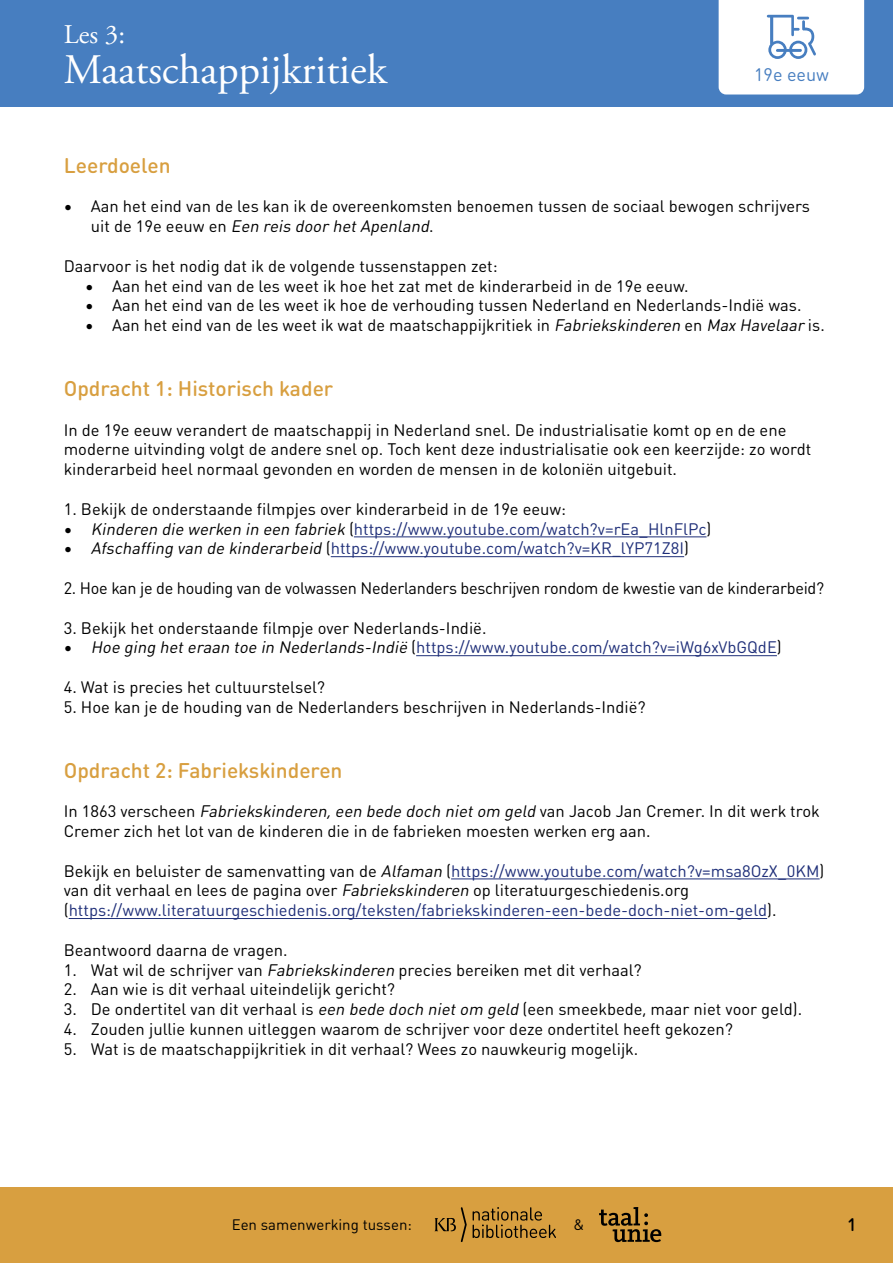
<style>
.page{position:relative;width:893px;height:1263px;background:#fff}
.page>*{position:absolute;margin:0;border:0;box-sizing:border-box;transform-origin:0 0}
.t1{font:42px "Adobe Garamond Pro";color:#fff}
.t2{font:27px "Adobe Garamond Pro";color:#fff}
.t3{font:500 21px "DIN Round Pro";color:#d89f40}
.t4{font:18px "DIN Round Pro";color:#477ec0}
.t5{font:500 18px "DIN Round Pro";color:#000}
.t6{font:16.5px/19.8px "DIN Round Pro";color:#000}
.t7{font:16.5px "DIN Round Pro";color:#1f2f79}
.t8{font:15px "DIN Round Pro";color:#000}
.s1{font-style:italic}
.s2{color:#000}
.s3{font-style:italic;color:#000}
.s4{color:#1f2f79}
</style>
<div class="page">
<div style="left:0;top:1187px;width:893px;height:76px;background:#d89f40"></div>
<svg style="left:473px;top:1207px;width:83px;height:31px"></svg>
<svg style="left:434px;top:1207px;width:33px;height:35px"></svg>
<svg style="left:599px;top:1207px;width:62px;height:35px"></svg>
<div style="left:0;top:0;width:893px;height:106px;background:#477ec0"></div>
<svg style="left:719px;top:0;width:145px;height:95px;background:#f4f7fb"></svg>
<hr style="left:354px;top:536px;width:352px;height:1px;background:#1f2f79">
<hr style="left:331px;top:556px;width:353px;height:1px;background:#1f2f79">
<hr style="left:416px;top:655px;width:361px;height:1px;background:#1f2f79">
<hr style="left:451px;top:878px;width:369px;height:1px;background:#1f2f79">
<hr style="left:69px;top:918px;width:698px;height:1px;background:#1f2f79">
<h1 class="t2" style="left:64px;top:18px;width:63px">Les 3:</h1>
<h1 class="t1" style="left:64px;top:44px;width:325px">Maatschappijkritiek</h1>
<p class="t4" style="left:754px;top:62px;width:76px">19e eeuw</p>
<h2 class="t3" style="left:64px;top:149px;width:108px">Leerdoelen</h2>
<p class="t6" style="left:91px;top:196px;width:721px;text-indent:-27px">• Aan het eind van de les kan ik de overeenkomsten benoemen tussen de sociaal bewogen schrijvers u i t d e 1 9 e e e u w e n <span class="s1">Een reis doorhetApenland</span>.</p>
<p class="t6" style="left:64px;top:255px;width:435px">Daarvoor is het nodig dat ik de volgende tussenstappen zet:</p>
<p class="t6" style="left:85px;top:275px;width:605px">• Aan het eind van de les weet ik hoe het zat met de kinderarbeid in de 19e eeuw.</p>
<p class="t6" style="left:85px;top:295px;width:718px">• Aan het eind van de les weet ik hoe de verhouding tussen Nederland en Nederlands-Indië was.</p>
<p class="t6" style="left:85px;top:314px;width:741px">• Aan het eind van de les weet ik wat de maatschappijkritiek in <span class="s1">Fabriekskinderen</span> en <span class="s1">MaxHavelaar</span>is.</p>
<h2 class="t3" style="left:64px;top:372px;width:271px">Opdracht 1: Historisch kader</h2>
<p class="t6" style="left:64px;top:419px;width:749px">In de 19e eeuw verandert de maatschappij in Nederland snel. De industrialisatie komt op en de ene moderne uitvinding volgt de andere snel op. Toch kent deze industrialisatie ook een keerzijde: zo wordt kinderarbeid heel normaal gevonden en worden de mensen in de koloniën uitgebuit.</p>
<p class="t6" style="left:64px;top:498px;width:504px">1. Bekijk de onderstaande filmpjes over kinderarbeid in de 19e eeuw:</p>
<p class="t7" style="left:64px;top:516px;width:649px"><span class="s2">•</span> <span class="s3">Kinderen die werken in een fabriek</span> <span class="s2">(</span>https://www.youtube.com/watch?v=rEa_HlnFlPc<span class="s2">)</span></p>
<p class="t7" style="left:64px;top:536px;width:627px"><span class="s2">•</span> <span class="s3">Afschaffing van de kinderarbeid</span> <span class="s2">(</span>https://www.youtube.com/watch?v=KR_lYP71Z8I<span class="s2">)</span></p>
<p class="t6" style="left:64px;top:577px;width:762px">2. Hoe kan je de houding van de volwassen Nederlanders beschrijven rondom de kwestie van de kinderarbeid?</p>
<p class="t6" style="left:64px;top:617px;width:424px">3. Bekijk het onderstaande filmpje over Nederlands-Indië.</p>
<p class="t7" style="left:64px;top:635px;width:719px"><span class="s2">•</span> <span class="s3">Hoe ging heteraan toe in Nederlands-Indië</span> <span class="s2">(</span>https://www.youtube.com/watch?v=iWg6xVbGQdE<span class="s2">)</span></p>
<p class="t6" style="left:64px;top:676px;width:263px">4. Wat is precies het cultuurstelsel?</p>
<p class="t6" style="left:64px;top:696px;width:583px">5. Hoe kan je de houding van de Nederlanders beschrijven in Nederlands-Indië?</p>
<h2 class="t3" style="left:64px;top:754px;width:280px">Opdracht 2: Fabriekskinderen</h2>
<p class="t6" style="left:64px;top:800px;width:757px">In 1863 verscheen <span class="s1">Fabriekskinderen,een bede doch nietom geld</span> van Jacob Jan Cremer. In dit werk trok<br>Cremer zich het lot van de kinderen die in de fabrieken moesten werken erg aan.</p>
<p class="t6" style="left:64px;top:860px;width:762px">Bekijk en beluister de samenvatting van de <span class="s1">Alfaman</span> (<span class="s4">https://www.youtube.com/watch?v=msa8OzX_0KM</span>) van dit verhaal en lees de pagina over <span class="s1">Fabriekskinderen</span> op literatuurgeschiedenis.org</p>
<p class="t7" style="left:64px;top:898px;width:714px"><span class="s2">(</span>https://www.literatuurgeschiedenis.org/teksten/fabriekskinderen-een-bede-doch-niet-om-geld<span class="s2">).</span></p>
<p class="t6" style="left:64px;top:939px;width:225px">Beantwoord daarna de vragen.</p>
<p class="t6" style="left:64px;top:959px;width:579px">1. Wat wil de schrijver van <span class="s1">Fabriekskinderen</span> precies bereiken met dit verhaal?</p>
<p class="t6" style="left:64px;top:979px;width:333px">2. Aan wie is dit verhaal uiteindelijk gericht?</p>
<p class="t6" style="left:64px;top:998px;width:740px">3. De ondertitel van dit verhaal is <span class="s1">een bede doch nietom geld</span> (een smeekbede, maar niet voor geld).</p>
<p class="t6" style="left:64px;top:1018px;width:671px">4. Zouden jullie kunnen uitleggen waarom de schrijver voor deze ondertitel heeft gekozen?</p>
<p class="t6" style="left:64px;top:1038px;width:576px">5. Wat is de maatschappijkritiek in dit verhaal? Wees zo nauwkeurig mogelijk.</p>
<p class="t8" style="left:232px;top:1213px;width:182px">Een samenwerking tussen:</p>
<p class="t8" style="left:573px;top:1213px;width:12px">&amp;</p>
<p class="t5" style="left:847px;top:1211px;width:11px">1</p>
</div>
